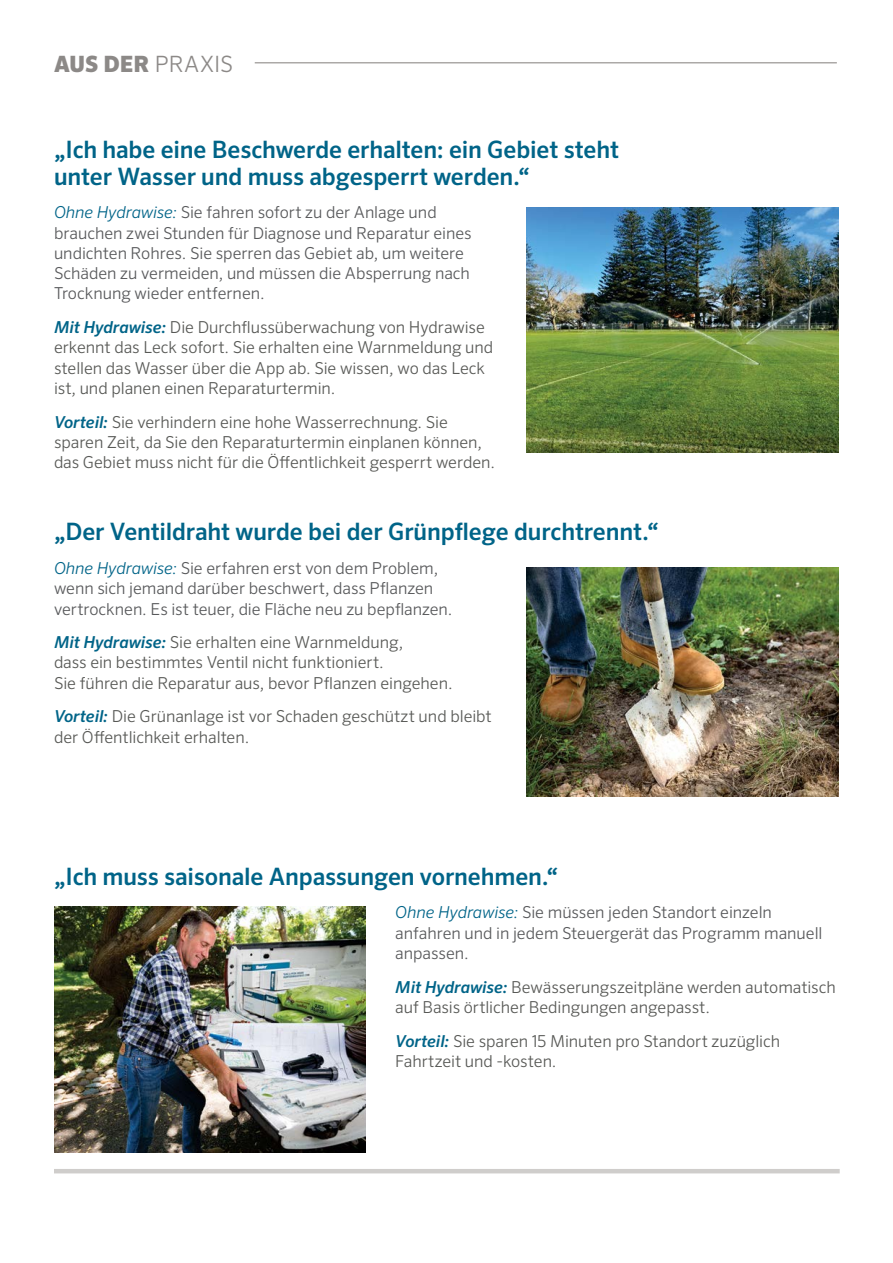
<style>
.page{position:relative;width:893px;height:1263px;background:#fff}
.page>*{position:absolute;margin:0;border:0;box-sizing:border-box;transform-origin:0 0}
.t1{font:500 24px/27px "Sero Pro";letter-spacing:-.005em;color:#006488}
.t2{font:900 22.5px "Sero Pro";color:#8c8987}
.t3{font:300 16.5px/20.2px "Sero Pro";letter-spacing:-.005em;color:#585956}
.t4{font:300 16.5px/20.2px "Sero Pro";letter-spacing:-.005em;color:#58595b}
.s1{font-weight:300}
.s2{font-style:italic;color:#006488}
.s3{font-weight:500;font-style:italic;color:#006488}
</style>
<div class="page">
<hr style="left:54px;top:1169px;width:786px;height:4px;background:#cfcdcb">
<img style="left:54px;top:907px;width:311px;height:245px">
<img style="left:527px;top:207px;width:312px;height:245px">
<img style="left:527px;top:568px;width:312px;height:228px">
<hr style="left:255px;top:62px;width:582px;height:2px;background:#aca9a7">
<h2 class="t2" style="left:54px;top:50px;width:181px">AUS DER <span class="s1">PRAXIS</span></h2>
<h1 class="t1" style="left:54px;top:136px;width:566px">„Ich habe eine Beschwerde erhalten: ein Gebiet steht unter Wasser und muss abgesperrt werden.“</h1>
<p class="t4" style="left:54px;top:202px;width:419px"><span class="s2">Ohne Hydrawise:</span> Sie fahren sofort zu der Anlage und brauchen zwei Stunden für Diagnose und Reparatur eines undichten Rohres. Sie sperren das Gebiet ab, um weitere Schäden zu vermeiden, und müssen die Absperrung nach Trocknung wieder entfernen.</p>
<p class="t3" style="left:54px;top:317px;width:441px"><span class="s3">Mit Hydrawise:</span> Die Durchflussüberwachung von Hydrawise erkennt das Leck sofort. Sie erhalten eine Warnmeldung und stellen das Wasser über die App ab. Sie wissen, wo das Leck ist, und planen einen Reparaturtermin.</p>
<p class="t3" style="left:54px;top:411px;width:442px"><span class="s3">Vorteil:</span> Sie verhindern eine hohe Wasserrechnung. Sie sparen Zeit, da Sie den Reparaturtermin einplanen können, das Gebiet muss nicht für die Öffentlichkeit gesperrt werden.</p>
<h1 class="t1" style="left:54px;top:518px;width:606px">„Der Ventildraht wurde bei der Grünpflege durchtrennt.“</h1>
<p class="t4" style="left:54px;top:558px;width:400px"><span class="s2">Ohne Hydrawise:</span> Sie erfahren erst von dem Problem, wenn sich jemand darüber beschwert, dass Pflanzen vertrocknen. Es ist teuer, die Fläche neu zu bepflanzen.</p>
<p class="t3" style="left:54px;top:632px;width:400px"><span class="s3">Mit Hydrawise:</span> Sie erhalten eine Warnmeldung,<br>dass ein bestimmtes Ventil nicht funktioniert.<br>Sie führen die Reparatur aus, bevor Pflanzen eingehen.</p>
<p class="t3" style="left:54px;top:706px;width:439px"><span class="s3">Vorteil:</span> Die Grünanlage ist vor Schaden geschützt und bleibt der Öffentlichkeit erhalten.</p>
<h1 class="t1" style="left:54px;top:862px;width:506px">„Ich muss saisonale Anpassungen vornehmen.“</h1>
<p class="t4" style="left:395px;top:902px;width:429px"><span class="s2">Ohne Hydrawise:</span> Sie müssen jeden Standort einzeln anfahren und in jedem Steuergerät das Programm manuell anpassen.</p>
<p class="t3" style="left:395px;top:976px;width:442px"><span class="s3">Mit Hydrawise:</span> Bewässerungszeitpläne werden automatisch auf Basis örtlicher Bedingungen angepasst.</p>
<p class="t3" style="left:395px;top:1030px;width:386px"><span class="s3">Vorteil:</span> Sie sparen 15 Minuten pro Standort zuzüglich<br>Fahrtzeit und -kosten.</p>
</div>
